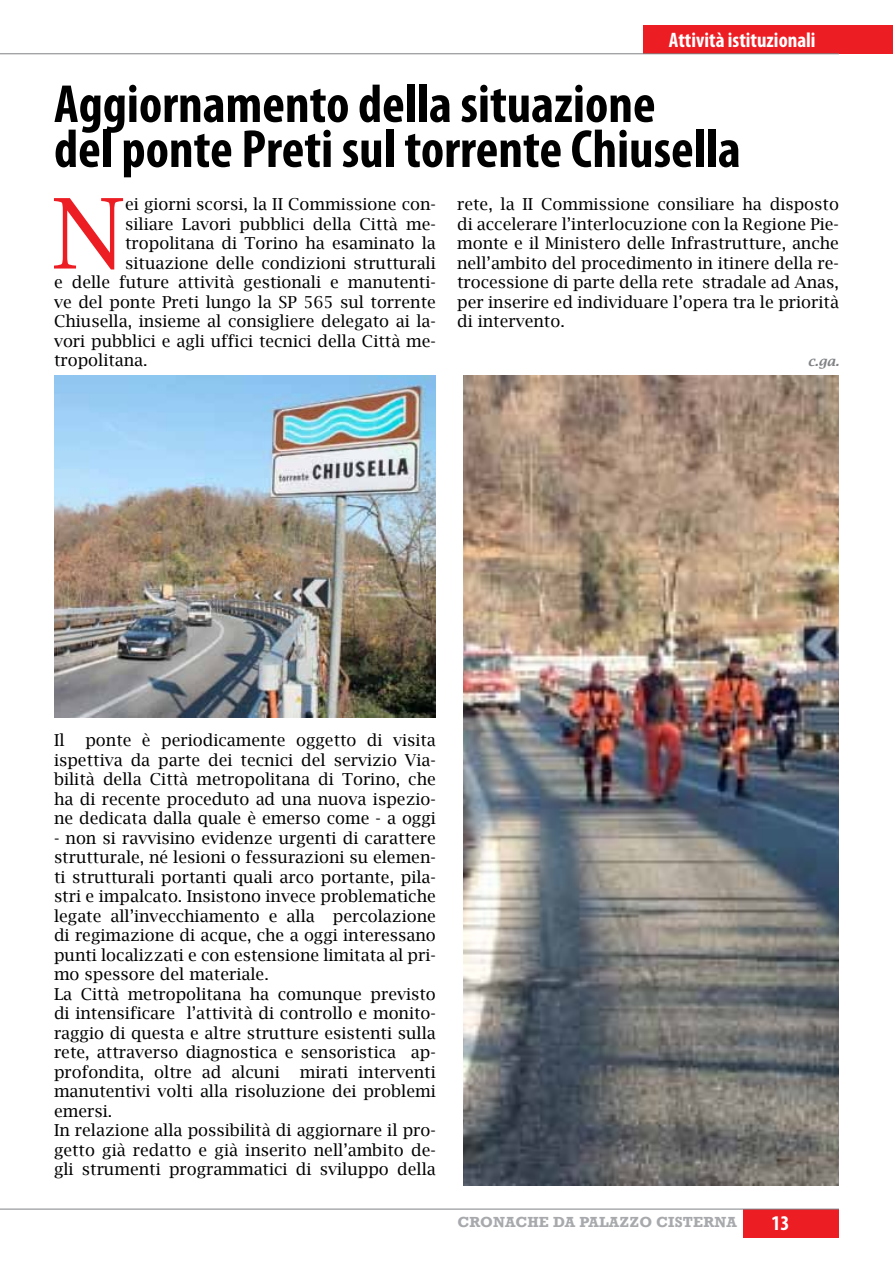
<style>
.page{position:relative;width:893px;height:1263px;background:#fff}
.page>*{position:absolute;margin:0;border:0;box-sizing:border-box;transform-origin:0 0}
.t1{font:97.5px "Lucida Bright";color:#ed1d24}
.t2{font:700 condensed 54px/45px "Myriad Pro";color:#000}
.t3{font:700 condensed 21px "Myriad Pro";color:#fff}
.t4{font:16.5px/19.5px "Lucida Bright";color:#000;text-align:justify}
.t5{font:700 15px "Rockwell";letter-spacing:.01em;color:#a7a9ac}
.t6{font:italic 600 13.5px "Lucida Bright";color:#808285}
</style>
<div class="page">
<div style="left:643px;top:25px;width:250px;height:28px;background:#ed1d24"></div>
<hr style="left:0;top:54px;width:839px;height:1px;background:#808285">
<div style="left:743px;top:1209px;width:96px;height:28px;background:#ed1d24"></div>
<hr style="left:0;top:1209px;width:839px;height:1px;background:#808285">
<img style="left:54px;top:375px;width:382px;height:342px">
<img style="left:463px;top:376px;width:376px;height:809px">
<p class="t3" style="left:669px;top:27px;width:148px">Attività istituzionali</p>
<h2 class="t2" style="left:54px;top:80px;width:688px">Aggiornamento della situazione<br>del ponte Preti sul torrente Chiusella</h2>
<h1 class="t1" style="left:52px;top:178px;width:75px">N</h1>
<p class="t4" style="left:125px;top:194px;width:312px">ei giorni scorsi, la II Commissione con-</p>
<p class="t4" style="left:125px;top:214px;width:312px">siliare Lavori pubblici della Città me-</p>
<p class="t4" style="left:125px;top:233px;width:312px">tropolitana di Torino ha esaminato la</p>
<p class="t4" style="left:125px;top:253px;width:312px">situazione delle condizioni strutturali</p>
<p class="t4" style="left:54px;top:272px;width:383px">e delle future attività gestionali e manutenti-</p>
<p class="t4" style="left:54px;top:292px;width:383px">ve del ponte Preti lungo la SP 565 sul torrente</p>
<p class="t4" style="left:54px;top:311px;width:383px">Chiusella, insieme al consigliere delegato ai la-</p>
<p class="t4" style="left:54px;top:331px;width:383px">vori pubblici e agli uffici tecnici della Città me-</p>
<p class="t4" style="left:54px;top:350px;width:95px">tropolitana.</p>
<p class="t4" style="left:457px;top:194px;width:383px">rete, la II Commissione consiliare ha disposto di accelerare l’interlocuzione con la Regione Pie&shy;monte e il Ministero delle Infrastrutture, anche nell’ambito del procedimento in itinere della re&shy;trocessione di parte della rete stradale ad Anas, per inserire ed individuare l’opera tra le priorità di intervento.</p>
<p class="t6" style="left:808px;top:353px;width:33px">c.ga.</p>
<p class="t4" style="left:54px;top:731px;width:383px;text-indent:31px">ponte è periodicamente oggetto di visita ispettiva da parte dei tecnici del servizio Via&shy;bilità della Città metropolitana di Torino, che ha di recente proceduto ad una nuova ispezio&shy;ne dedicata dalla quale è emerso come - a oggi</p>
<p class="t4" style="left:54px;top:828px;width:383px;text-align:left">- non si ravvisino evidenze urgenti di carattere strutturale, né lesioni o fessurazioni su elemen&shy;ti strutturali portanti quali arco portante, pila&shy;stri e impalcato. Insistono invece problematiche legate all’invecchiamento e alla percolazione di regimazione di acque, che a oggi interessano punti localizzati e con estensione limitata al pri&shy;mo spessore del materiale.<br>La Città metropolitana ha comunque previsto di intensificare l’attività di controllo e monito&shy;raggio di questa e altre strutture esistenti sulla rete, attraverso diagnostica e sensoristica ap&shy;profondita, oltre ad alcuni mirati interventi manutentivi volti alla risoluzione dei problemi emersi.<br>In relazione alla possibilità di aggiornare il pro&shy;getto già redatto e già inserito nell’ambito de&shy;gli strumenti programmatici di sviluppo della</p>
<p class="t4" style="left:54px;top:731px;width:12px">Il</p>
<p class="t5" style="left:458px;top:1213px;width:281px">CRONACHE DA PALAZZO CISTERNA</p>
<p class="t3" style="left:772px;top:1210px;width:19px">13</p>
</div>
